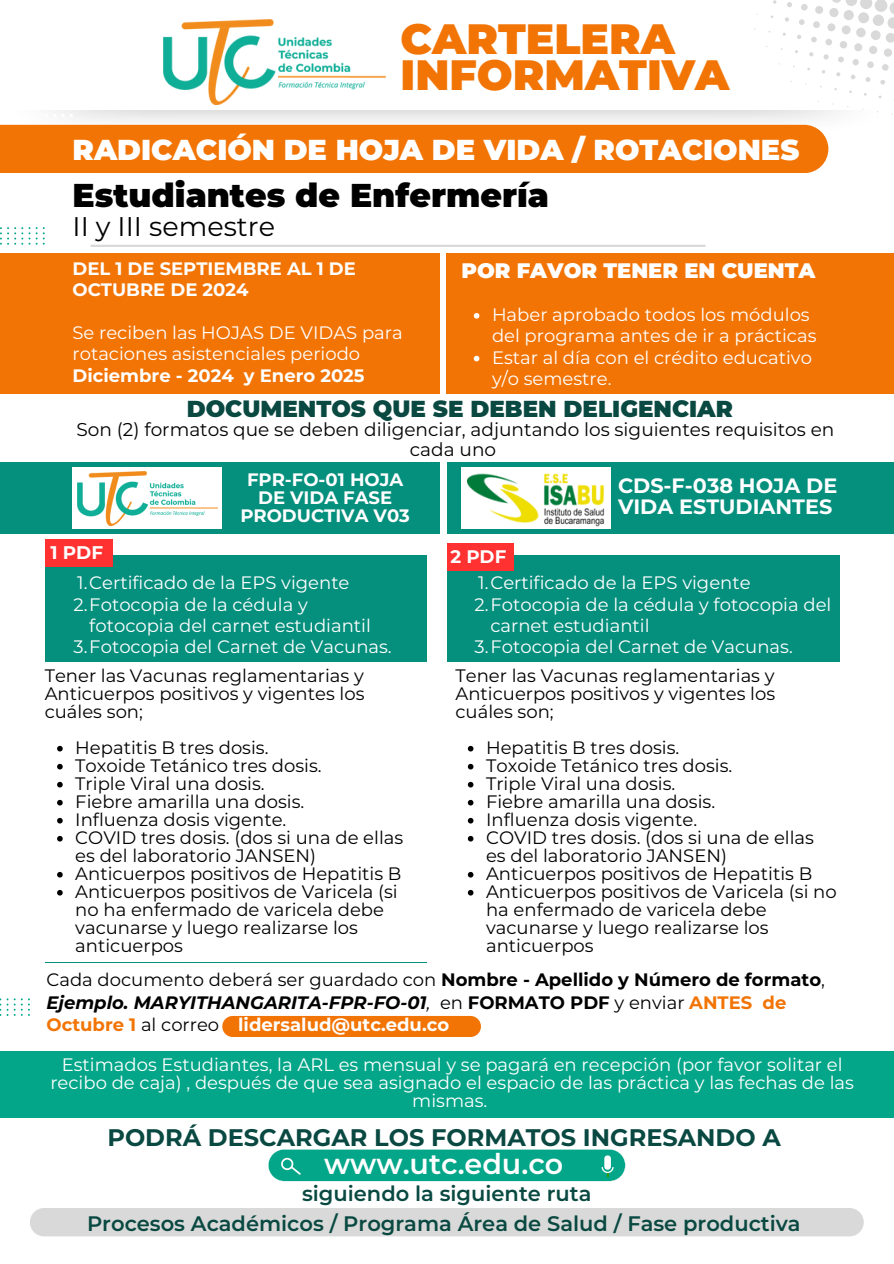
<style>
.page{position:relative;width:894px;height:1264px;background:#fff}
.page>*{position:absolute;margin:0;border:0;box-sizing:border-box;transform-origin:0 0}
.t1{font:900 42.45px/36px "Montserrat";color:#f27405}
.t2{font:900 33px "Montserrat";color:#000}
.t3{font:900 28.8px "Montserrat";color:#fff}
.t4{font:600 28.5px "Montserrat";color:#fff}
.t5{font:27px "Montserrat";color:#000}
.t6{font:700 24px "Montserrat";color:#094941}
.t7{font:900 22.95px "Montserrat";color:#094941}
.t8{font:600 21px "Montserrat";color:#094941}
.t9{font:900 21px "Montserrat";color:#fff}
.t10{font:700 20.7px/20.7px "Montserrat";color:#fff}
.t11{font:18.45px/20.2px "Montserrat";color:#000;text-align:center}
.t12{font:700 18.3px "Montserrat";color:#fff}
.t13{font:700 18.15px "Montserrat";color:#fff}
.t14{font:18px/18px "Montserrat";color:#000}
.t15{font:18px/21.3px "Montserrat";color:#fff}
.t16{font:700 18px/18px "Montserrat";color:#fff}
.s1{font-weight:700}
.s2{font-weight:700;font-style:italic}
.s3{font-style:italic}
.s4{font-weight:700;color:#f27405}
.s5{font-weight:700;color:#fff}
</style>
<div class="page">
<svg style="left:64px;top:114px;width:9px;height:3px"></svg>
<img style="left:163px;top:19px;width:222px;height:86px">
<div style="left:0;top:125px;width:828px;height:48px;background:#f27405"></div>
<svg style="left:36px;top:227px;width:9px;height:18px"></svg>
<svg style="left:0;top:227px;width:23px;height:18px"></svg>
<svg style="left:766px;top:0;width:128px;height:115px"></svg>
<svg style="left:14px;top:998px;width:16px;height:17px"></svg>
<hr style="left:91px;top:245px;width:614px;height:2px;background:#d9d9d9">
<div style="left:0;top:253px;width:440px;height:141px;background:#f27405"></div>
<div style="left:446px;top:253px;width:447px;height:141px;background:#f27405"></div>
<div style="left:0;top:461px;width:440px;height:72px;background:#058f7d"></div>
<div style="left:446px;top:461px;width:447px;height:72px;background:#058f7d"></div>
<div style="left:461px;top:467px;width:150px;height:62px;background:#fff"></div>
<img style="left:467px;top:473px;width:138px;height:54px">
<div style="left:72px;top:467px;width:150px;height:62px;background:#fff"></div>
<img style="left:77px;top:471px;width:140px;height:54px">
<div style="left:45px;top:555px;width:381px;height:407px;background:#058f7d"></div>
<div style="left:446px;top:555px;width:393px;height:406px;background:#058f7d"></div>
<div style="left:0;top:662px;width:426px;height:300px;background:#fff"></div>
<div style="left:446px;top:662px;width:447px;height:300px;background:#fff"></div>
<div style="left:45px;top:539px;width:67px;height:28px;background:#ff3131"></div>
<div style="left:446px;top:543px;width:67px;height:28px;background:#ff3131"></div>
<div style="left:222px;top:1015px;width:259px;height:22px;background:#f27405;border-radius:11px"></div>
<div style="left:0;top:1051px;width:893px;height:67px;background:#03a688"></div>
<div style="left:30px;top:1208px;width:833px;height:28px;background:#d9d9d9"></div>
<svg style="left:268px;top:1149px;width:356px;height:32px;background:#10aa8e"></svg>
<svg style="left:473px;top:313px;width:6px;height:5px"></svg>
<svg style="left:473px;top:356px;width:6px;height:5px"></svg>
<svg style="left:57px;top:745px;width:6px;height:6px"></svg>
<svg style="left:57px;top:763px;width:6px;height:6px"></svg>
<svg style="left:57px;top:781px;width:6px;height:6px"></svg>
<svg style="left:57px;top:799px;width:6px;height:6px"></svg>
<svg style="left:57px;top:817px;width:6px;height:6px"></svg>
<svg style="left:57px;top:835px;width:6px;height:6px"></svg>
<svg style="left:57px;top:871px;width:6px;height:6px"></svg>
<svg style="left:57px;top:890px;width:6px;height:5px"></svg>
<svg style="left:467px;top:745px;width:6px;height:6px"></svg>
<svg style="left:467px;top:763px;width:6px;height:6px"></svg>
<svg style="left:467px;top:781px;width:6px;height:6px"></svg>
<svg style="left:467px;top:799px;width:6px;height:6px"></svg>
<svg style="left:467px;top:817px;width:6px;height:6px"></svg>
<svg style="left:467px;top:835px;width:6px;height:6px"></svg>
<svg style="left:467px;top:871px;width:6px;height:6px"></svg>
<svg style="left:467px;top:889px;width:6px;height:6px"></svg>
<p class="t1" style="left:400px;top:21px;width:330px">CARTELERA<br>INFORMATIVA</p>
<p class="t3" style="left:72px;top:132px;width:728px">RADICACIÓN DE HOJA DE VIDA / ROTACIONES</p>
<p class="t2" style="left:72px;top:175px;width:478px">Estudiantes de Enfermería</p>
<h5 class="t5" style="left:72px;top:209px;width:204px">II y III semestre</h5>
<p class="t16" style="left:72px;top:258px;width:285px;line-height:21.3px">DEL 1 DE SEPTIEMBRE AL 1 DE<br>OCTUBRE DE 2024</p>
<p class="t15" style="left:72px;top:322px;width:331px">Se reciben las HOJAS DE VIDAS para rotaciones asistenciales periodo</p>
<p class="t16" style="left:72px;top:366px;width:293px">Diciembre - 2024 y Enero 2025</p>
<h6 class="t9" style="left:461px;top:258px;width:355px">POR FAVOR TENER EN CUENTA</h6>
<h3 class="t15" style="left:492px;top:304px;width:326px">Haber aprobado todos los módulos del programa antes de ir a prácticas</h3>
<p class="t15" style="left:492px;top:346px;width:321px">Estar al día con el crédito educativo y/o semestre.</p>
<p class="t7" style="left:187px;top:394px;width:547px">DOCUMENTOS QUE SE DEBEN DELIGENCIAR</p>
<p class="t11" style="left:76px;top:419px;width:759px">Son (2) formatos que se deben diligenciar, adjuntando los siguientes requisitos en cada uno</p>
<p class="t16" style="left:240px;top:470px;width:171px;text-align:center">FPR-FO-01 HOJA<br>DE VIDA FASE<br>PRODUCTIVA V03</p>
<p class="t12" style="left:50px;top:541px;width:54px">1 PDF</p>
<p class="t13" style="left:450px;top:546px;width:57px">2 PDF</p>
<p class="t10" style="left:617px;top:475px;width:221px">CDS-F-038 HOJA DE<br>VIDA ESTUDIANTES</p>
<p class="t15" style="left:77px;top:572px;width:274px">1.Certificado de la EPS vigente</p>
<h3 class="t15" style="left:89px;top:593px;width:283px;text-indent:-16px">2.Fotocopia de la cédula y fotocopia del carnet estudiantil</h3>
<p class="t15" style="left:73px;top:636px;width:320px">3.Fotocopia del Carnet de Vacunas.</p>
<p class="t14" style="left:45px;top:666px;width:321px;text-align:justify">Tener las Vacunas reglamentarias y Anticuerpos positivos y vigentes los cuáles son;</p>
<p class="t14" style="left:75px;top:738px;width:195px">Hepatitis B tres dosis.</p>
<p class="t14" style="left:75px;top:756px;width:248px">Toxoide Tetánico tres dosis.</p>
<p class="t14" style="left:75px;top:774px;width:191px">Triple Viral una dosis.</p>
<p class="t14" style="left:75px;top:792px;width:230px">Fiebre amarilla una dosis.</p>
<p class="t14" style="left:75px;top:810px;width:212px">Influenza dosis vigente.</p>
<p class="t14" style="left:75px;top:828px;width:329px">COVID tres dosis. (dos si una de ellas es del laboratorio JANSEN)</p>
<h3 class="t14" style="left:75px;top:864px;width:327px">Anticuerpos positivos de Hepatitis B</h3>
<p class="t14" style="left:75px;top:882px;width:324px">Anticuerpos positivos de Varicela (si no ha enfermado de varicela debe vacunarse y luego realizarse los anticuerpos</p>
<h2 class="t15" style="left:478px;top:572px;width:274px">1.Certificado de la EPS vigente</h2>
<h4 class="t15" style="left:490px;top:593px;width:342px;text-indent:-16px">2.Fotocopia de la cédula y fotocopia del carnet estudiantil</h4>
<p class="t15" style="left:474px;top:636px;width:320px">3.Fotocopia del Carnet de Vacunas.</p>
<p class="t14" style="left:455px;top:666px;width:321px;text-align:justify">Tener las Vacunas reglamentarias y Anticuerpos positivos y vigentes los cuáles son;</p>
<p class="t14" style="left:486px;top:738px;width:195px">Hepatitis B tres dosis.</p>
<p class="t14" style="left:486px;top:756px;width:248px">Toxoide Tetánico tres dosis.</p>
<p class="t14" style="left:486px;top:774px;width:191px">Triple Viral una dosis.</p>
<p class="t14" style="left:486px;top:792px;width:230px">Fiebre amarilla una dosis.</p>
<p class="t14" style="left:486px;top:810px;width:212px">Influenza dosis vigente.</p>
<p class="t14" style="left:486px;top:828px;width:329px">COVID tres dosis. (dos si una de ellas es del laboratorio JANSEN)</p>
<p class="t14" style="left:486px;top:864px;width:327px">Anticuerpos positivos de Hepatitis B</p>
<p class="t14" style="left:486px;top:882px;width:352px">Anticuerpos positivos de Varicela (si no ha enfermado de varicela debe vacunarse y luego realizarse los anticuerpos</p>
<p class="t14" style="left:46px;top:968px;width:779px;line-height:22.5px">Cada documento deberá ser guardado con <span class="s1">Nombre - Apellido y Número de formato</span>,<br><span class="s2">Ejemplo. MARYITHANGARITA-FPR-FO-01</span><span class="s3">,</span> en <span class="s1">FORMATO PDF</span> y enviar <span class="s4">ANTES de<br>Octubre 1</span> al correo <span class="s5">lidersalud@utc.edu.co</span></p>
<p class="t15" style="left:50px;top:1055px;width:804px;line-height:18px;text-align:center">Estimados Estudiantes, la ARL es mensual y se pagará en recepción (por favor solitar el recibo de caja) , después de que sea asignado el espacio de las práctica y las fechas de las mismas.</p>
<h3 class="t6" style="left:107px;top:1122px;width:674px">PODRÁ DESCARGAR LOS FORMATOS INGRESANDO A</h3>
<h3 class="t4" style="left:324px;top:1146px;width:241px">www.utc.edu.co</h3>
<h6 class="t8" style="left:302px;top:1180px;width:291px">siguiendo la siguiente ruta</h6>
<p class="t8" style="left:87px;top:1210px;width:715px">Procesos Académicos / Programa Área de Salud / Fase productiva</p>
</div>
